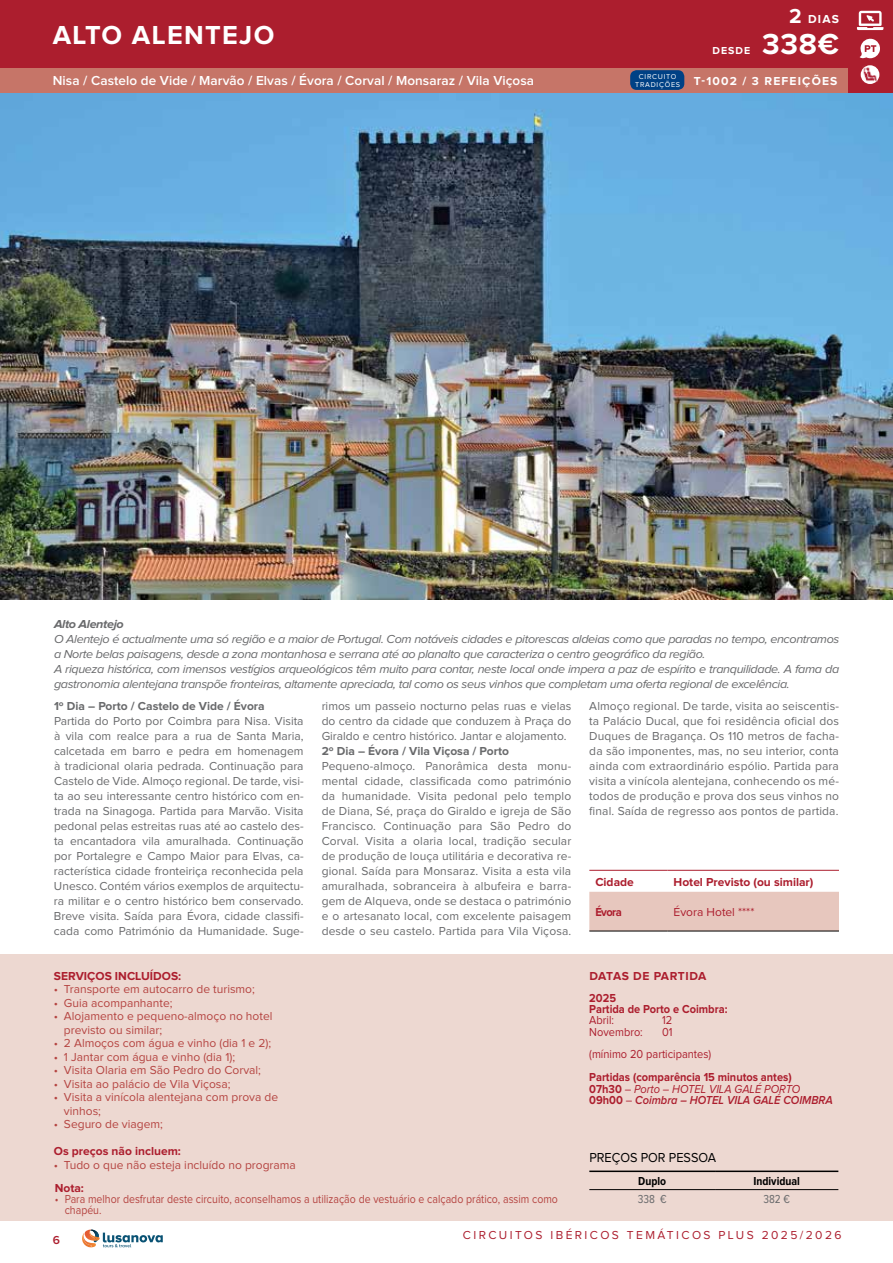
<style>
.page{position:relative;width:893px;height:1263px;background:#fff}
.page>*{position:absolute;margin:0;border:0;box-sizing:border-box;transform-origin:0 0}
.t1{font:700 30px "Proxima Nova";color:#fff}
.t2{font:700 27px "Proxima Nova";letter-spacing:.05em;color:#fff}
.t3{font:600 13.5px "Proxima Nova";letter-spacing:.005em;color:#fff}
.t4{font:13.5px "Proxima Nova";color:#000;scale:.94 1}
.t5{font:12px/15px "Proxima Nova";letter-spacing:.005em;color:#696a6c;text-align:justify}
.t6{font:italic 12px/15px "Proxima Nova";letter-spacing:-.03em;color:#696a6c;scale:1.05 1}
.t7{font:12px/13.5px "Proxima Nova";color:#b54441}
.t8{font:700 12px/11.4px "Proxima Nova";color:#ac1e2e;scale:.92 1}
.t9{font:12px/10.5px "Proxima Nova";color:#b54441;scale:.88 1}
.t10{font:700 12px "Proxima Nova";color:#ac1e2e}
.t11{font:700 12px "Proxima Nova";color:#696a6c}
.t12{font:12px "Proxima Nova";letter-spacing:.2em;color:#ac1e2e}
.t13{font:12px/22.6px "Proxima Nova";color:#ac1e2e;scale:.92 1}
.t14{font:700 12px "Proxima Nova";letter-spacing:.1em;color:#fff}
.t15{font:12px "Proxima Nova";letter-spacing:.2em;color:#ac1e2e;scale:.92 1}
.t16{font:700 12px "Proxima Nova Cond";color:#000}
.t17{font:italic 700 12px "Proxima Nova";letter-spacing:-.03em;color:#696a6c;scale:1.05 1}
.t18{font:12px "Proxima Nova Cond";color:#696a6c}
.t19{font:700 12px "Proxima Nova";color:#ac1e2e;scale:.93 1}
.t20{font:600 12px "Proxima Nova";color:#ac1e2e}
.t21{font:700 10.5px "Proxima Nova";color:#fff}
.t22{font:7.35px/8.6px "Proxima Nova";letter-spacing:.1em;color:#fff;text-align:center}
.s1{font-size:21px}
.s2{font-weight:400}
.s3{font-weight:400;font-style:italic}
.s4{font-weight:600;font-style:italic}
</style>
<div class="page">
<div style="left:0;top:954px;width:893px;height:266px;background:#edd8d1"></div>
<svg style="left:82px;top:1229px;width:81px;height:18px"></svg>
<img style="left:0;top:93px;width:893px;height:507px">
<div style="left:847px;top:0;width:46px;height:93px;background:#ac1e2e"></div>
<div style="left:0;top:0;width:847px;height:68px;background:#ac1e2e"></div>
<div style="left:0;top:68px;width:847px;height:25px;background:#c67568"></div>
<svg style="left:857px;top:11px;width:26px;height:19px"></svg>
<svg style="left:860px;top:38px;width:20px;height:21px"></svg>
<div style="left:589px;top:892px;width:250px;height:39px;background:#e7c7be"></div>
<hr style="left:589px;top:931px;width:79px;height:1px;background:#000">
<hr style="left:668px;top:931px;width:171px;height:1px;background:#000">
<hr style="left:589px;top:870px;width:79px;height:1px;background:#ac1e2e">
<hr style="left:668px;top:870px;width:171px;height:1px;background:#ac1e2e">
<hr style="left:589px;top:1189px;width:126px;height:1px;background:#000">
<hr style="left:715px;top:1189px;width:123px;height:1px;background:#000">
<hr style="left:589px;top:1170px;width:126px;height:2px;background:#000">
<hr style="left:715px;top:1170px;width:123px;height:2px;background:#000">
<div style="left:630px;top:70px;width:54px;height:20px;background:#004185;border-radius:7px"></div>
<svg style="left:861px;top:65px;width:18px;height:19px"></svg>
<img style="left:862px;top:66px;width:16px;height:18px">
<h2 class="t2" style="left:53px;top:22px;width:37px">Alto</h2>
<h2 class="t2" style="left:132px;top:22px;width:139px">Alentejo</h2>
<p class="t3" style="left:53px;top:74px;width:483px">Nisa / Castelo de Vide / Marvão / Elvas / Évora / Corval / Monsaraz / Vila Viçosa</p>
<p class="t22" style="left:635px;top:73px;width:46px">circuito<br>Tradições</p>
<p class="t21" style="left:712px;top:45px;width:39px">DESDE</p>
<p class="t14" style="left:789px;top:13px;width:51px"><span class="s1">2</span>DIAS</p>
<h1 class="t1" style="left:762px;top:30px;width:78px">338€</h1>
<p class="t14" style="left:694px;top:75px;width:88px">T-1002 / 3 Refe</p>
<p class="t14" style="left:798px;top:75px;width:33px">ições</p>
<p class="t17" style="left:54px;top:618px;width:68px">Alto Alentejo</p>
<p class="t6" style="left:54px;top:631px;width:749px">O Alentejo é actualmente uma só região e a maior de Portugal. Com notáveis cidades e pitorescas aldeias como que paradas no tempo, encontramos a Norte belas paisagens, desde a zona montanhosa e serrana até ao planalto que caracteriza o centro geográfico da região.<br>A riqueza histórica, com imensos vestígios arqueológicos têm muito para contar, neste local onde impera a paz de espírito e tranquilidade. A fama da gastronomia alentejana transpõe fronteiras, altamente apreciada, tal como os seus vinhos que completam uma oferta regional de excelência.</p>
<p class="t11" style="left:54px;top:700px;width:212px">1º Dia – Porto / Castelo de Vide / Évora</p>
<p class="t5" style="left:54px;top:714px;width:251px">Partida do Porto por Coimbra para Nisa. Visita à vila com realce para a rua de Santa Maria, calcetada em barro e pedra em homenagem à tradicional olaria pedrada. Continuação para Castelo de Vide. Almoço regional. De tarde, visi&shy;ta ao seu interessante centro histórico com en&shy;trada na Sinagoga. Partida para Marvão. Visita pedonal pelas estreitas ruas até ao castelo des&shy;ta encantadora vila amuralhada. Continuação por Portalegre e Campo Maior para Elvas, ca&shy;racterística cidade fronteiriça reconhecida pela U nesco. Contém vários exemplos de arquitectu&shy;ra militar e o centro histórico bem conservado.<br>Breve visita. Saída para Évora, cidade classifi&shy;cada como Património da Humanidade. Suge-</p>
<p class="t5" style="left:322px;top:699px;width:251px">rimos um passeio nocturno pelas ruas e vielas do centro da cidade que conduzem à Praça do Giraldo e centro histórico. Jantar e alojamento.</p>
<p class="t11" style="left:322px;top:745px;width:189px">2º Dia – Évora / Vila Viçosa / Porto</p>
<p class="t5" style="left:322px;top:759px;width:251px">Pequeno-almoço. Panorâmica desta monu&shy;mental cidade, classificada como património da humanidade. Visita pedonal pelo templo de Diana, Sé, praça do Giraldo e igreja de São Francisco. Continuação para São Pedro do Corval. Visita a olaria local, tradição secular de produção de louça utilitária e decorativa re&shy;gional. Saída para Monsaraz. Visita a esta vila amuralhada, sobranceira à albufeira e barra&shy;gem de Alqueva, onde se destaca o património e o artesanato local, com excelente paisagem desde o seu castelo. Partida para Vila Viçosa.</p>
<p class="t10" style="left:54px;top:970px;width:16px">Serv</p>
<p class="t10" style="left:84px;top:970px;width:51px">iços incluí</p>
<p class="t10" style="left:153px;top:970px;width:29px">dos:</p>
<p class="t7" style="left:54px;top:983px;width:202px">• Transporte em autocarro de turismo;</p>
<p class="t7" style="left:54px;top:996px;width:120px">• Guia acompanhante;</p>
<p class="t7" style="left:64px;top:1010px;width:210px;text-indent:-10px">• Alojamento e pequeno-almoço no hotel previsto ou similar;</p>
<p class="t7" style="left:54px;top:1037px;width:219px">• 2 Almoços com água e vinho (dia 1 e 2);</p>
<p class="t7" style="left:54px;top:1050px;width:183px">• 1 Jantar com água e vinho (dia 1);</p>
<p class="t7" style="left:54px;top:1064px;width:209px">• Visita Olaria em São Pedro do Corval;</p>
<p class="t7" style="left:54px;top:1077px;width:178px">• Visita ao palácio de Vila Viçosa;</p>
<p class="t7" style="left:64px;top:1091px;width:216px;text-indent:-10px">• Visita a vinícola alentejana com prova de vinhos;</p>
<p class="t7" style="left:54px;top:1118px;width:111px">• Seguro de viagem;</p>
<p class="t10" style="left:54px;top:1146px;width:128px">Os preços não incluem:</p>
<p class="t7" style="left:54px;top:1158px;width:243px">• Tudo o que não esteja incluído no programa</p>
<p class="t10" style="left:55px;top:1182px;width:31px">Nota:</p>
<p class="t9" style="left:65px;top:1194px;width:562px;text-indent:-10px">• Para melhor desfrutar deste circuito, aconselhamos a utilização de vestuário e calçado prático, assim como chapéu.</p>
<p class="t5" style="left:589px;top:699px;width:251px">Almoço regional. De tarde, visita ao seiscentis&shy;ta Palácio Ducal, que foi residência oficial dos Duques de Bragança. Os 110 metros de facha&shy;da são imponentes, mas, no seu interior, conta ainda com extraordinário espólio. Partida para visita a vinícola alentejana, conhecendo os mé&shy;todos de produção e prova dos seus vinhos no final. Saída de regresso aos pontos de partida.</p>
<p class="t10" style="left:595px;top:876px;width:40px">Cidade</p>
<p class="t10" style="left:674px;top:876px;width:141px">Hotel Previsto (ou similar)</p>
<p class="t19" style="left:595px;top:907px;width:30px">Évora</p>
<p class="t12" style="left:674px;top:907px;width:82px">Évora Hotel ****</p>
<p class="t10" style="left:589px;top:970px;width:9px">Datas</p>
<p class="t10" style="left:633px;top:970px;width:37px">de Part</p>
<p class="t10" style="left:685px;top:970px;width:21px">ida</p>
<p class="t8" style="left:589px;top:992px;width:152px">2025<br>Partida de Porto e Coimbra:</p>
<p class="t15" style="left:589px;top:1015px;width:28px">Abril:</p>
<p class="t15" style="left:662px;top:1015px;width:13px">12</p>
<p class="t15" style="left:589px;top:1026px;width:60px">Novembro:</p>
<p class="t13" style="left:589px;top:1021px;width:134px;text-indent:73px">01 (mínimo 20 participantes)</p>
<p class="t8" style="left:589px;top:1072px;width:266px">Partidas (comparência 15 minutos antes)<br>07h30 <span class="s2">–</span> <span class="s3">Porto – HOTEL VILA GALÉ PORTO<br></span>09h00 <span class="s2">–</span> <span class="s4">Coimbra – HOTEL VILA GALÉ COIMBRA</span></p>
<p class="t4" style="left:589px;top:1152px;width:135px">Preços por pessoa</p>
<p class="t16" style="left:638px;top:1176px;width:29px">Duplo</p>
<p class="t16" style="left:753px;top:1176px;width:48px">Individual</p>
<p class="t18" style="left:638px;top:1193px;width:30px">338 €</p>
<p class="t18" style="left:763px;top:1193px;width:28px">382 €</p>
<p class="t20" style="left:53px;top:1234px;width:9px">6</p>
<p class="t12" style="left:463px;top:1229px;width:380px">Circuitos ibéricos temáticos plus 2025/2026</p>
</div>
